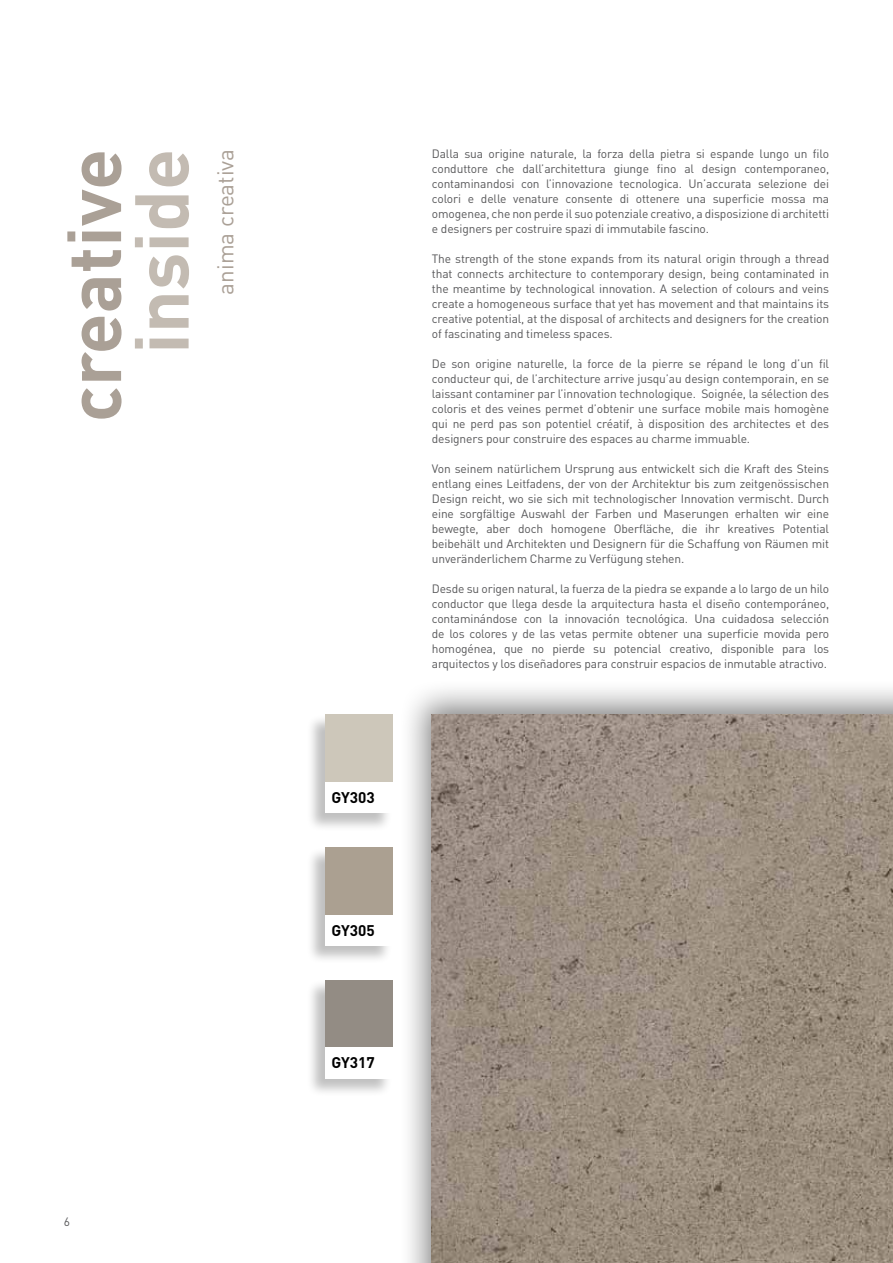
<style>
.page{position:relative;width:893px;height:1263px;background:#fff}
.page>*{position:absolute;margin:0;border:0;box-sizing:border-box;transform-origin:0 0}
.t1{font:700 75px "DIN Pro";color:#aaa096}
.t2{font:700 75px "DIN Pro";color:#c3bbb2}
.t3{font:22.5px "DIN Pro";color:#aaa096}
.t4{font:700 15.3px "DIN Pro";color:#000}
.t5{font:12px/15px "DIN Pro";letter-spacing:-.01em;color:#58585a;text-align:justify}
</style>
<div class="page">
<div style="left:398px;top:679px;width:495px;height:584px;background:#000;opacity:.5"></div>
<img style="left:432px;top:714px;width:461px;height:549px">
<div style="left:307px;top:714px;width:86px;height:118px;background:#000;opacity:.25"></div>
<div style="left:325px;top:714px;width:67px;height:99px;background:#fff"></div>
<div style="left:325px;top:714px;width:67px;height:67px;background:#cdc7ba"></div>
<div style="left:307px;top:847px;width:86px;height:118px;background:#000;opacity:.25"></div>
<div style="left:325px;top:847px;width:67px;height:99px;background:#fff"></div>
<div style="left:325px;top:847px;width:67px;height:67px;background:#aba091"></div>
<div style="left:307px;top:980px;width:86px;height:117px;background:#000;opacity:.25"></div>
<div style="left:325px;top:980px;width:67px;height:99px;background:#fff"></div>
<div style="left:325px;top:980px;width:67px;height:66px;background:#938c84"></div>
<h1 class="t1" style="left:44px;top:422px;width:275px;rotate:-90deg">creative</h1>
<h1 class="t2" style="left:112px;top:354px;width:206px;rotate:-90deg">inside</h1>
<h2 class="t3" style="left:211px;top:295px;width:147px;rotate:-90deg">anima creativa</h2>
<p class="t5" style="left:64px;top:1214px;width:8px">6</p>
<p class="t4" style="left:331px;top:787px;width:45px">GY303</p>
<p class="t4" style="left:331px;top:920px;width:45px">GY305</p>
<p class="t4" style="left:331px;top:1052px;width:45px">GY317</p>
<p class="t5" style="left:432px;top:146px;width:399px">Dalla sua origine naturale, la forza della pietra si espande lungo un filo conduttore che dall’architettura giunge fino al design contemporaneo, contaminandosi con l’innovazione tecnologica. Un’accurata selezione dei colori e delle venature consente di ottenere una superficie mossa ma omogenea, che non perde il suo potenziale creativo, a disposizione di architetti e designers per costruire spazi di immutabile fascino.</p>
<p class="t5" style="left:432px;top:251px;width:399px">The strength of the stone expands from its natural origin through a thread that connects architecture to contemporary design, being contaminated in the meantime by technological innovation. A selection of colours and veins create a homogeneous surface that yet has movement and that maintains its creative potential, at the disposal of architects and designers for the creation of fascinating and timeless spaces.</p>
<p class="t5" style="left:432px;top:356px;width:399px">De son origine naturelle, la force de la pierre se répand le long d’un fil conducteur qui, de l’architecture arrive jusqu’au design contemporain, en se laissant contaminer par l’innovation technologique. Soignée, la sélection des coloris et des veines permet d’obtenir une surface mobile mais homogène qui ne perd pas son potentiel créatif, à disposition des architectes et des designers pour construire des espaces au charme immuable.</p>
<p class="t5" style="left:432px;top:461px;width:399px">Von seinem natürlichem Ursprung aus entwickelt sich die Kraft des Steins entlang eines Leitfadens, der von der Architektur bis zum zeitgenössischen Design reicht, wo sie sich mit technologischer Innovation vermischt. Durch eine sorgfältige Auswahl der Farben und Maserungen erhalten wir eine bewegte, aber doch homogene Oberfläche, die ihr kreatives Potential beibehält und Architekten und Designern für die Schaffung von Räumen mit unveränderlichem Charme zu Verfügung stehen.</p>
<p class="t5" style="left:432px;top:581px;width:399px">Desde su origen natural, la fuerza de la piedra se expande a lo largo de un hilo conductor que llega desde la arquitectura hasta el diseño contemporáneo, contaminándose con la innovación tecnológica. Una cuidadosa selección de los colores y de las vetas permite obtener una superficie movida pero homogénea, que no pierde su potencial creativo, disponible para los arquitectos y los diseñadores para construir espacios de inmutable atractivo.</p>
</div>
